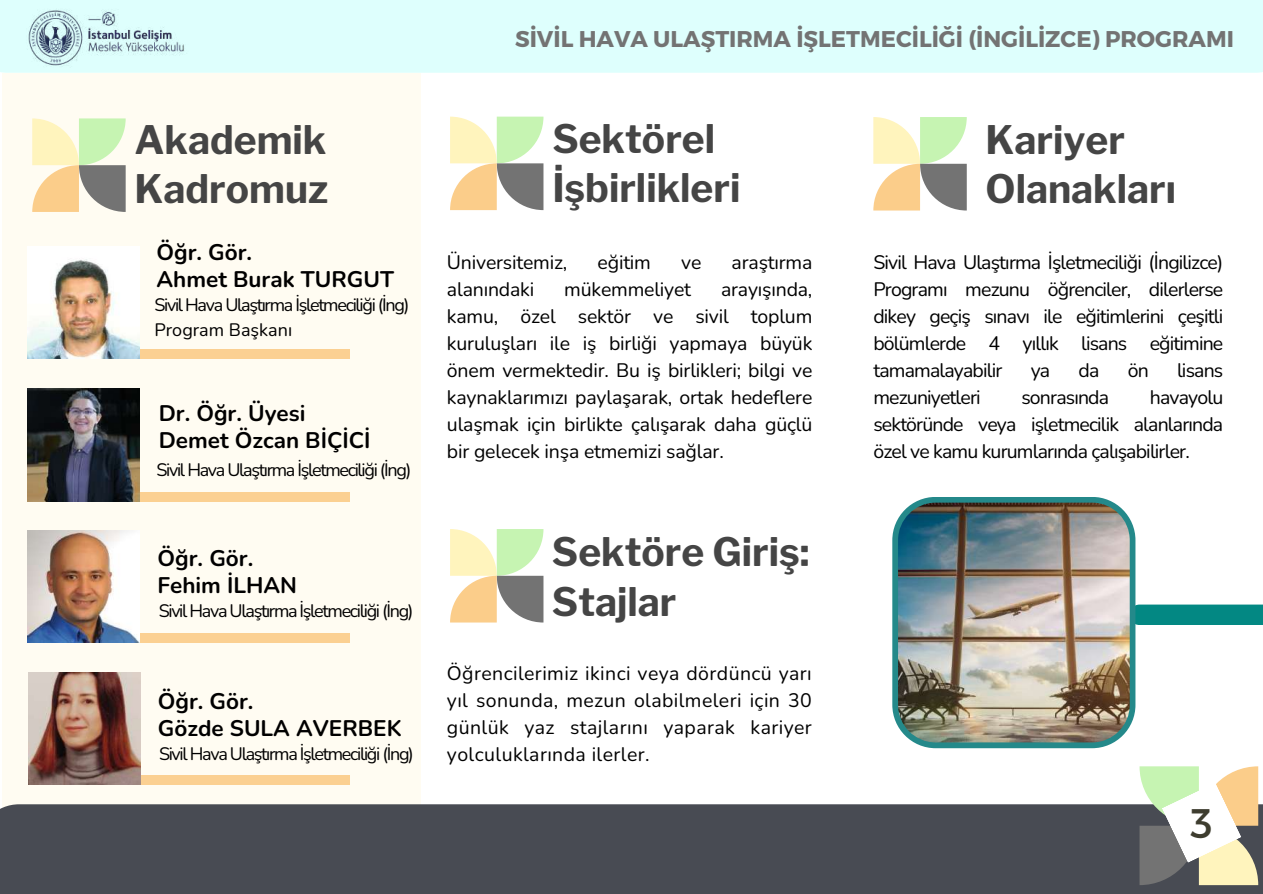
<style>
.page{position:relative;width:1263px;height:894px;background:#fff}
.page>*{position:absolute;margin:0;border:0;box-sizing:border-box;transform-origin:0 0}
.t1{font:41.25px "Montserrat";color:#3e3d2f}
.t2{font:700 39px/49.5px "Libre Franklin";color:#454545}
.t3{font:700 22.8px "Montserrat";color:#737373}
.t4{font:700 22.5px/27px "Nunito";color:#000}
.t5{font:19.5px/27px "Nunito";letter-spacing:-.045em;color:#000;text-align:justify}
.t6{font:19.5px "Nunito";letter-spacing:-.01em;color:#000}
.t7{font:18px/24.8px "Nunito";letter-spacing:-.075em;color:#000}
</style>
<div class="page">
<div style="left:3px;top:73px;width:418px;height:734px;background:#fffcf2"></div>
<div style="left:0;top:804px;width:1263px;height:89px;background:#484b53"></div>
<div style="left:0;top:0;width:1263px;height:73px;background:#defffd"></div>
<svg style="left:873px;top:117px;width:94px;height:93px"></svg>
<div style="left:1129px;top:604px;width:134px;height:21px;background:#038883"></div>
<img style="left:892px;top:497px;width:243px;height:251px">
<div style="left:43px;top:349px;width:306px;height:9px;background:#fbd092"></div>
<div style="left:43px;top:492px;width:306px;height:9px;background:#fbd092"></div>
<img style="left:28px;top:246px;width:112px;height:112px">
<img style="left:28px;top:389px;width:112px;height:112px">
<div style="left:43px;top:633px;width:306px;height:9px;background:#fbd092"></div>
<img style="left:28px;top:530px;width:112px;height:112px">
<svg style="left:32px;top:118px;width:94px;height:94px"></svg>
<svg style="left:1139px;top:766px;width:119px;height:118px"></svg>
<img style="left:28px;top:10px;width:156px;height:56px">
<svg style="left:450px;top:117px;width:93px;height:93px"></svg>
<svg style="left:450px;top:529px;width:93px;height:93px"></svg>
<div style="left:43px;top:775px;width:306px;height:9px;background:#fbd092"></div>
<img style="left:28px;top:672px;width:112px;height:112px">
<h2 class="t2" style="left:135px;top:115px;width:195px">Akademik<br>Kadromuz</h2>
<p class="t4" style="left:157px;top:239px;width:239px">Öğr. Gör.<br>Ahmet Burak TURGUT</p>
<p class="t7" style="left:154px;top:292px;width:256px">Sivil Hava Ulaştırma İşletmeciliği (İng)<br>Program Başkanı</p>
<p class="t4" style="left:159px;top:400px;width:213px">Dr. Öğr. Üyesi<br>Demet Özcan BİÇİCİ</p>
<p class="t7" style="left:157px;top:457px;width:256px">Sivil Hava Ulaştırma İşletmeciliği (İng)</p>
<p class="t4" style="left:158px;top:545px;width:141px">Öğr. Gör.<br>Fehim İLHAN</p>
<p class="t7" style="left:159px;top:598px;width:256px">Sivil Hava Ulaştırma İşletmeciliği (İng)</p>
<p class="t4" style="left:158px;top:687px;width:245px">Öğr. Gör.<br>Gözde SULA AVERBEK</p>
<p class="t7" style="left:159px;top:741px;width:256px">Sivil Hava Ulaştırma İşletmeciliği (İng)</p>
<p class="t3" style="left:515px;top:24px;width:720px">SİVİL HAVA ULAŞTIRMA İŞLETMECİLİĞİ (İNGİLİZCE) PROGRAMI</p>
<h2 class="t2" style="left:552px;top:114px;width:185px">Sektörel<br>İşbirlikleri</h2>
<p class="t6" style="left:447px;top:249px;width:122px">Üniversitemiz,</p>
<p class="t5" style="left:598px;top:249px;width:55px">eğitim</p>
<p class="t5" style="left:681px;top:249px;width:22px">ve</p>
<p class="t6" style="left:732px;top:249px;width:82px">araştırma</p>
<p class="t6" style="left:447px;top:276px;width:86px">alanındaki</p>
<p class="t6" style="left:564px;top:276px;width:128px">mükemmeliyet</p>
<p class="t5" style="left:447px;top:276px;width:367px;text-indent:274px">arayışında, kamu, özel sektör ve sivil toplum kuruluşları ile iş birliği yapmaya büyük önem vermektedir. Bu iş birlikleri; bilgi ve kaynaklarımızı paylaşarak, ortak hedeflere ulaşmak için birlikte çalışarak daha güçlü bir gelecek inşa etmemizi sağlar.</p>
<h2 class="t2" style="left:552px;top:527px;width:259px">Sektöre Giriş:<br>Stajlar</h2>
<p class="t5" style="left:447px;top:660px;width:366px">Öğrencilerimiz ikinci veya dördüncü yarı yıl sonunda, mezun olabilmeleri için 30 günlük yaz stajlarını yaparak kariyer yolculuklarında ilerler.</p>
<h2 class="t2" style="left:985px;top:115px;width:192px">Kariyer<br>Olanakları</h2>
<p class="t5" style="left:873px;top:249px;width:351px;text-align:left">Sivil Hava Ulaştırma İşletmeciliği (İngilizce)<br>Programı mezunu öğrenciler, dilerlerse dikey geçiş sınavı ile eğitimlerini çeşitli bölümlerde 4 yıllık lisans eğitimine tamamalayabilir</p>
<p class="t5" style="left:1031px;top:357px;width:21px">ya</p>
<p class="t5" style="left:1078px;top:357px;width:22px">da</p>
<p class="t5" style="left:1128px;top:357px;width:23px">ön</p>
<p class="t5" style="left:1177px;top:357px;width:48px">lisans</p>
<p class="t5" style="left:873px;top:384px;width:351px;text-indent:276px">havayolu sektöründe veya işletmecilik alanlarında özel ve kamu kurumlarında çalışabilirler.</p>
<p class="t5" style="left:873px;top:384px;width:106px">mezuniyetleri</p>
<p class="t5" style="left:1021px;top:384px;width:89px">sonrasında</p>
<h1 class="t1" style="left:1190px;top:796px;width:24px">3</h1>
</div>
